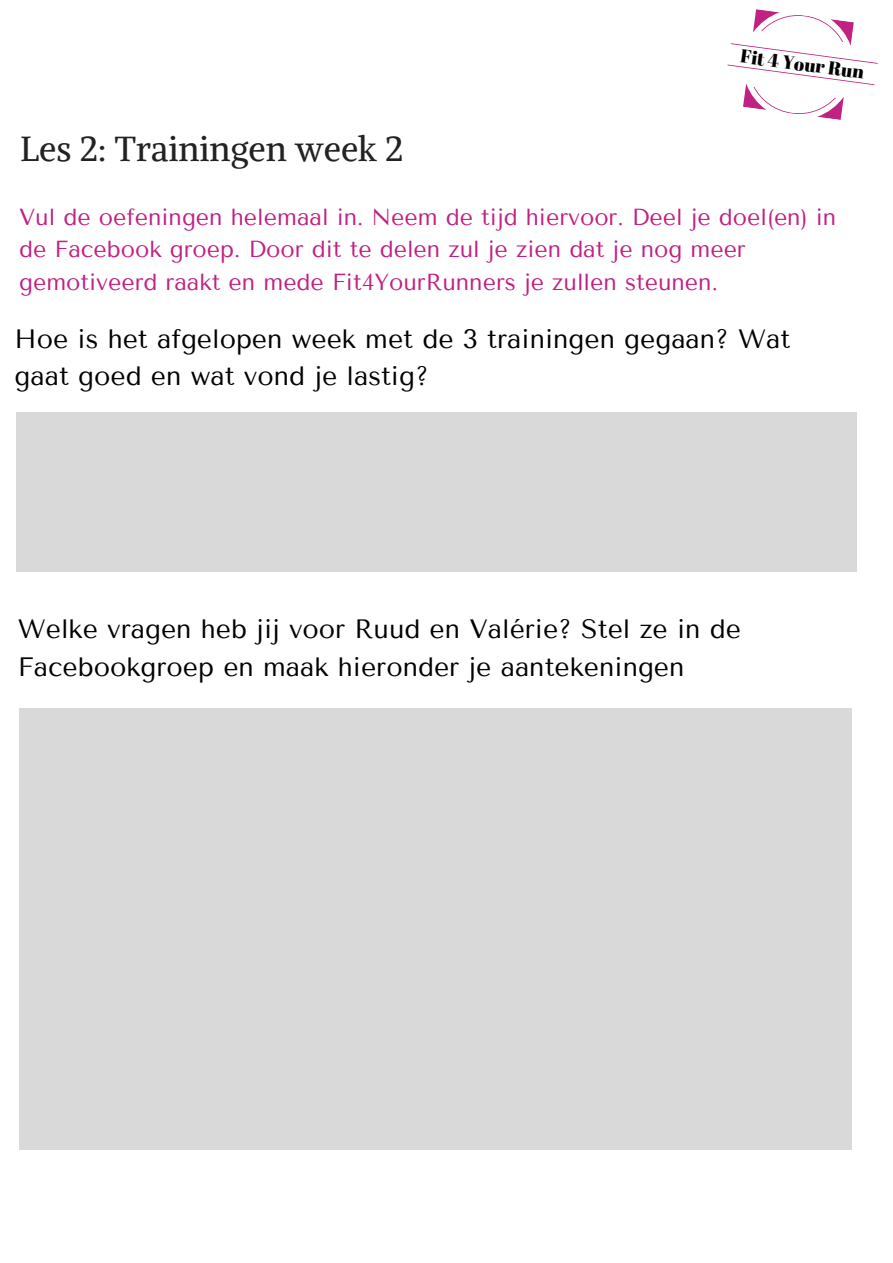
<style>
.page{position:relative;width:893px;height:1263px;background:#fff}
.page>*{position:absolute;margin:0;border:0;box-sizing:border-box;transform-origin:0 0}
.t1{font:34.65px "Alike";color:#222}
.t2{font:26.4px/37px "Tenor Sans";color:#000}
.t3{font:23.1px/32.5px "Tenor Sans";color:#c12182}
.t4{font:18.75px "Abril Fatface";color:#000}
</style>
<div class="page">
<svg style="left:727px;top:9px;width:150px;height:111px"></svg>
<div style="left:17px;top:412px;width:840px;height:160px;background:#d9d9d9"></div>
<div style="left:19px;top:708px;width:833px;height:442px;background:#d9d9d9"></div>
<p class="t4" style="left:742px;top:42px;width:126px;rotate:8deg">Fit 4 Your Run</p>
<h1 class="t1" style="left:20px;top:126px;width:384px">Les 2: Trainingen week 2</h1>
<p class="t3" style="left:19px;top:201px;width:818px">Vul de oefeningen helemaal in. Neem de tijd hiervoor. Deel je doel(en) in de Facebook groep. Door dit te delen zul je zien dat je nog meer gemotiveerd raakt en mede Fit4YourRunners je zullen steunen.</p>
<p class="t2" style="left:15px;top:321px;width:777px">Hoe is het afgelopen week met de 3 trainingen gegaan? Wat gaat goed en wat vond je lastig?</p>
<p class="t2" style="left:18px;top:611px;width:724px">Welke vragen heb jij voor Ruud en Valérie? Stel ze in de<br>Facebookgroep en maak hieronder je aantekeningen</p>
</div>
